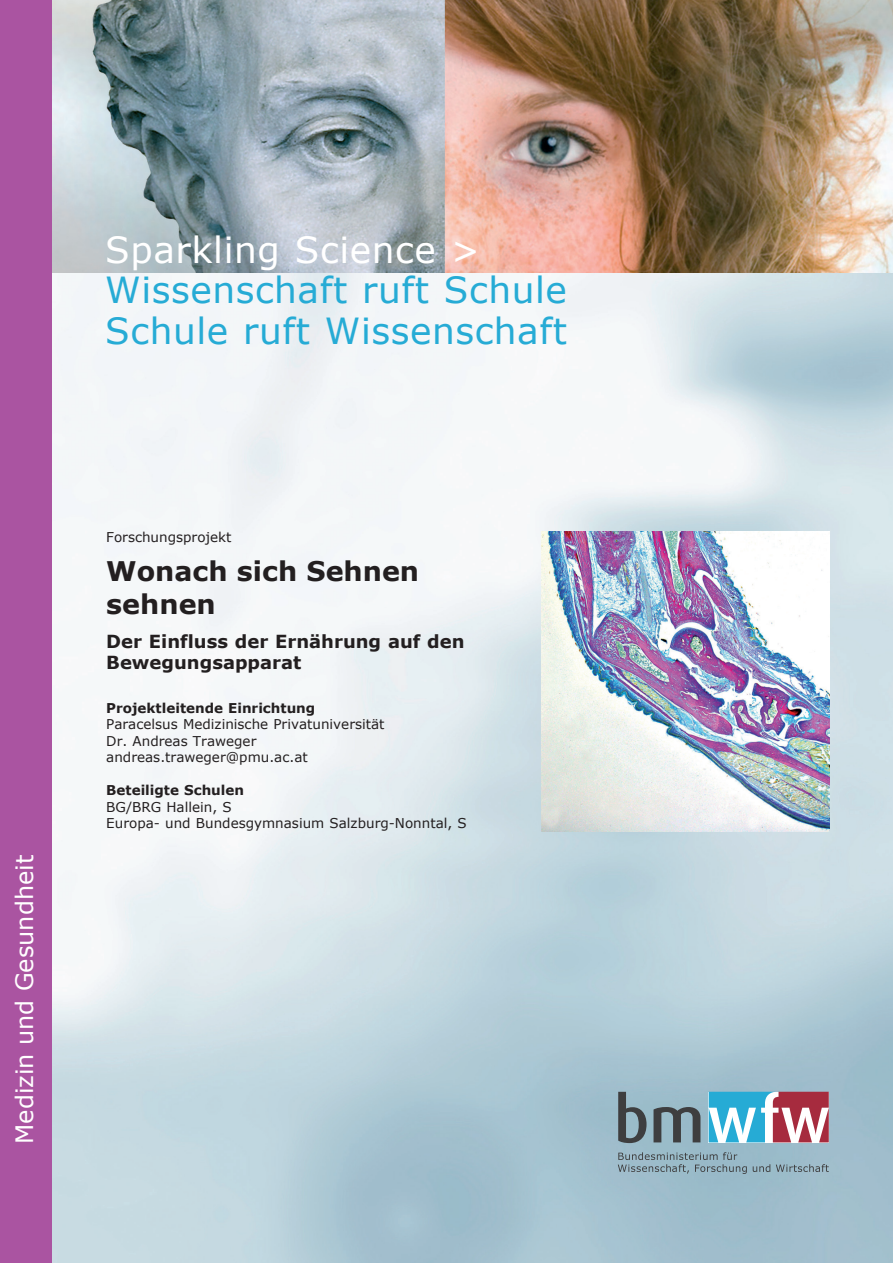
<style>
.page{position:relative;width:893px;height:1263px;background:#fff}
.page>*{position:absolute;margin:0;border:0;box-sizing:border-box;transform-origin:0 0}
.t1{font:36px/40.5px "Verdana";letter-spacing:.015em;color:#26abd5}
.t2{font:36px "Verdana";letter-spacing:.015em;color:#fff}
.t3{font:700 27px/32.4px "Verdana";color:#231f20}
.t4{font:24px "Verdana";color:#fff}
.t5{font:700 18px/21px "Verdana";color:#231f20}
.t6{font:13.5px/16.5px "Verdana";color:#231f20}
.t7{font:700 13.5px "Verdana";color:#231f20}
</style>
<div class="page">
<img style="left:51px;top:273px;width:842px;height:990px">
<svg style="left:618px;top:1092px;width:28px;height:51px"></svg>
<svg style="left:653px;top:1107px;width:47px;height:35px;background:#67777e"></svg>
<svg style="left:709px;top:1092px;width:120px;height:50px"></svg>
<svg style="left:618px;top:1152px;width:129px;height:22px;background:#8aa4b0"></svg>
<svg style="left:753px;top:1164px;width:17px;height:8px"></svg>
<svg style="left:776px;top:1164px;width:53px;height:8px"></svg>
<img style="left:51px;top:0;width:842px;height:273px">
<div style="left:0;top:0;width:51px;height:1263px;background:#aa54a1"></div>
<img style="left:541px;top:531px;width:288px;height:300px">
<h1 class="t2" style="left:105px;top:225px;width:377px">Sparkling Science &gt;</h1>
<h1 class="t1" style="left:105px;top:269px;width:463px">Wissenschaft ruft Schule<br>Schule ruft Wissenschaft</h1>
<h3 class="t4" style="left:8px;top:1144px;width:290px;rotate:-90deg">Medizin und Gesundheit</h3>
<p class="t6" style="left:106px;top:529px;width:127px">Forschungsprojekt</p>
<h2 class="t3" style="left:106px;top:555px;width:314px">Wonach sich Sehnen sehnen</h2>
<h3 class="t5" style="left:106px;top:630px;width:360px">Der Einfluss der Ernährung auf den<br>Bewegungsapparat</h3>
<p class="t7" style="left:106px;top:698px;width:211px">Projektleitende Einrichtung</p>
<p class="t6" style="left:106px;top:716px;width:280px">Paracelsus Medizinische Privatuniversität<br>Dr. Andreas Traweger andreas.traweger@pmu.ac.at</p>
<p class="t7" style="left:106px;top:781px;width:139px">Beteiligte Schulen</p>
<p class="t6" style="left:106px;top:798px;width:362px">BG/BRG Hallein, S<br>Europa- und Bundesgymnasium Salzburg-Nonntal, S</p>
</div>
